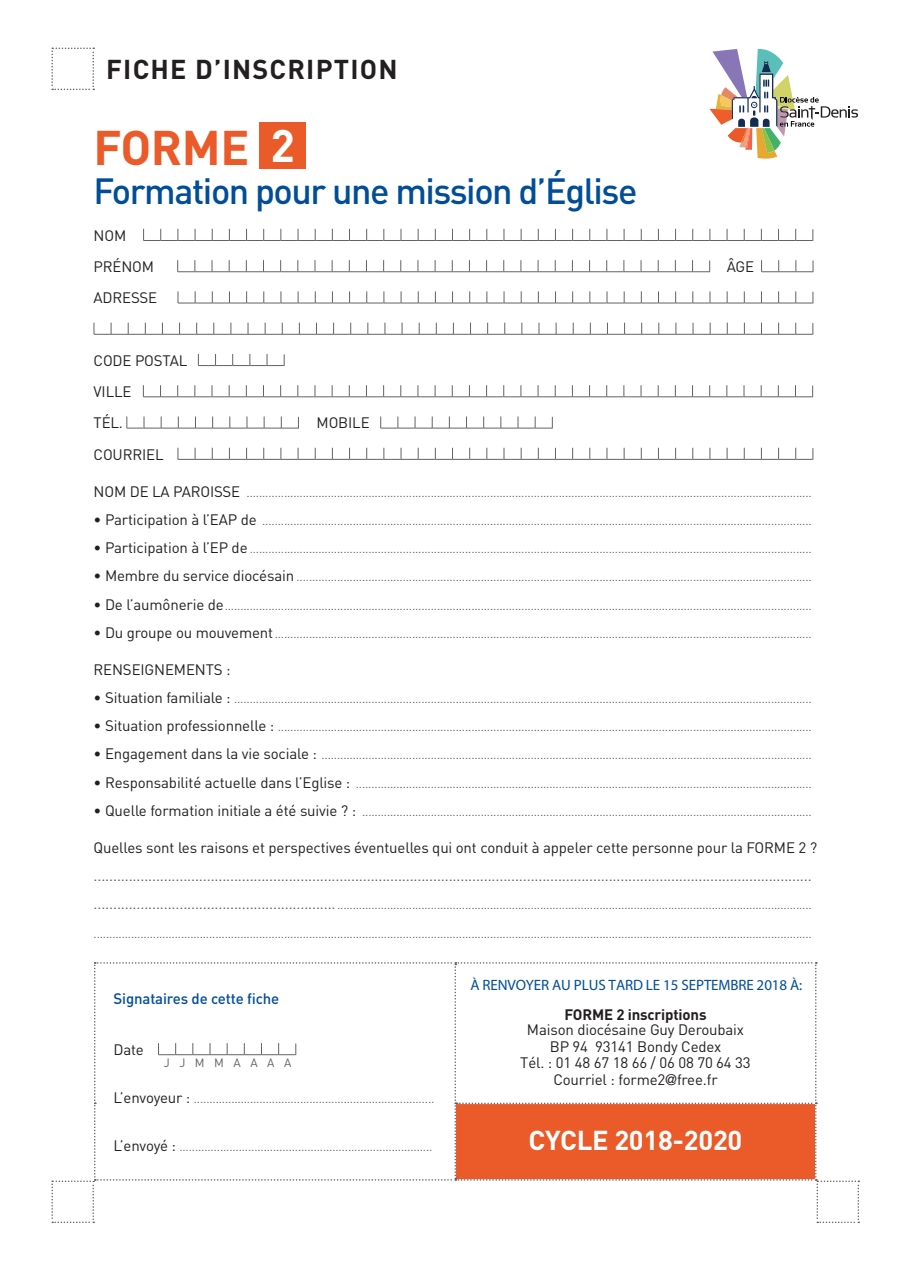
<style>
.page{position:relative;width:902px;height:1272px;background:#fff}
.page>*{position:absolute;margin:0;border:0;box-sizing:border-box;transform-origin:0 0}
.t1{font:700 48px "DIN";letter-spacing:-.01em;color:#eb5a29}
.t2{font:700 45px "DIN";color:#fff}
.t3{font:500 36px "DIN";letter-spacing:-.04em;color:#014d97}
.t4{font:700 27px "DIN";letter-spacing:.045em;color:#231f20}
.t5{font:700 27px "DIN";letter-spacing:-.01em;color:#fff}
.t6{font:15px/15px "DIN";letter-spacing:-.01em;color:#231f20;text-align:center}
.t7{font:15px "DIN";color:#636366}
.t8{font:15px "Myriad Pro";letter-spacing:-.01em;color:#014d97}
.t9{font:500 15px "DIN";letter-spacing:-.01em;color:#014d97}
.t10{font:12px "DIN";letter-spacing:.795em;color:#636366}
.s1{font-size:15px;color:#231f20}
.s2{font-size:15px}
.s3{font-weight:700}
.s4{font-family:"Helvetica Neue"}
</style>
<div class="page">
<svg style="left:51px;top:48px;width:43px;height:42px"></svg>
<svg style="left:51px;top:962px;width:808px;height:260px"></svg>
<svg style="left:709px;top:48px;width:148px;height:111px"></svg>
<svg style="left:143px;top:229px;width:670px;height:12px"></svg>
<svg style="left:177px;top:260px;width:533px;height:12px"></svg>
<svg style="left:761px;top:260px;width:52px;height:12px"></svg>
<svg style="left:177px;top:291px;width:636px;height:12px"></svg>
<svg style="left:94px;top:323px;width:719px;height:12px"></svg>
<svg style="left:198px;top:354px;width:87px;height:12px"></svg>
<svg style="left:143px;top:385px;width:670px;height:12px"></svg>
<svg style="left:126px;top:416px;width:173px;height:13px"></svg>
<svg style="left:380px;top:416px;width:173px;height:13px"></svg>
<svg style="left:177px;top:448px;width:636px;height:12px"></svg>
<div style="left:259px;top:123px;width:47px;height:46px;background:#eb5a29"></div>
<p class="t4" style="left:106px;top:52px;width:293px">FICHE D’INSCRIPTION</p>
<p class="t1" style="left:94px;top:116px;width:157px">FORME</p>
<p class="t2" style="left:270px;top:116px;width:26px">2</p>
<p class="t3" style="left:94px;top:168px;width:545px">Formation pour une mission d’Église</p>
<p class="t6" style="left:94px;top:228px;width:34px">NOM</p>
<p class="t6" style="left:94px;top:259px;width:62px">PRÉNOM</p>
<p class="t6" style="left:726px;top:259px;width:29px">ÂGE</p>
<p class="t6" style="left:94px;top:290px;width:65px">ADRESSE</p>
<p class="t6" style="left:94px;top:353px;width:95px">CODE POSTAL</p>
<p class="t6" style="left:94px;top:384px;width:40px">VILLE</p>
<p class="t6" style="left:94px;top:415px;width:31px">TÉL.</p>
<p class="t6" style="left:316px;top:415px;width:55px">MOBILE</p>
<p class="t6" style="left:94px;top:446px;width:72px">COURRIEL</p>
<p class="t10" style="left:94px;top:484px;width:719px"><span class="s1">NOM DE LA PAROISSE</span> .....................................................................................................................................................................................</p>
<p class="t10" style="left:94px;top:513px;width:719px"><span class="s1">• Participation à l’EAP de</span> ................................................................................................................................................................................</p>
<p class="t10" style="left:94px;top:541px;width:719px"><span class="s1">• Participation à l’EP de</span> ....................................................................................................................................................................................</p>
<p class="t10" style="left:94px;top:569px;width:719px"><span class="s1">• Membre du service diocésain</span> .....................................................................................................................................................................</p>
<p class="t10" style="left:94px;top:597px;width:719px"><span class="s1">• De l’aumônerie de</span>............................................................................................................................................................................................</p>
<p class="t10" style="left:94px;top:626px;width:719px"><span class="s1">• Du groupe ou mouvement</span>............................................................................................................................................................................</p>
<p class="t6" style="left:94px;top:661px;width:138px">RENSEIGNEMENTS :</p>
<p class="t10" style="left:94px;top:691px;width:719px"><span class="s1">• Situation familiale :</span> .........................................................................................................................................................................................</p>
<p class="t10" style="left:94px;top:719px;width:719px"><span class="s1">• Situation professionnelle :</span> ...........................................................................................................................................................................</p>
<p class="t10" style="left:94px;top:747px;width:719px"><span class="s1">• Engagement dans la vie sociale :</span> .............................................................................................................................................................</p>
<p class="t10" style="left:94px;top:775px;width:719px"><span class="s1">• Responsabilité actuelle dans l’Eglise :</span> ..................................................................................................................................................</p>
<p class="t10" style="left:94px;top:804px;width:719px"><span class="s1">• Quelle formation initiale a été suivie ? :</span> ................................................................................................................................................</p>
<p class="t6" style="left:94px;top:839px;width:725px">Quelles sont les raisons et perspectives éventuelles qui ont conduit à appeler cette personne pour la FORME 2 ?</p>
<p class="t7" style="left:94px;top:866px;width:719px">........................................................................................................................................................................................</p>
<p class="t10" style="left:94px;top:897px;width:719px"><span class="s2">..............................................................</span>........................................................................................................................................................</p>
<p class="t10" style="left:94px;top:925px;width:719px">......................................................................................................................................................................................................................................</p>
<p class="t9" style="left:114px;top:989px;width:167px">Signataires de cette fiche</p>
<p class="t6" style="left:114px;top:1041px;width:32px">Date</p>
<p class="t10" style="left:114px;top:1091px;width:322px"><span class="s1">L’envoyeur :</span> .............................................................................</p>
<p class="t10" style="left:114px;top:1139px;width:320px"><span class="s1">L’envoyé :</span> .................................................................................</p>
<p class="t10" style="left:164px;top:1055px;width:129px">JJMMAAAA</p>
<p class="t8" style="left:470px;top:975px;width:333px">À RENVOYER AU PLUS TARD LE 15 SEPTEMBRE 2018 À:</p>
<p class="t6" style="left:527px;top:1007px;width:219px"><span class="s3">FORME 2 inscriptions<br></span>Maison diocésaine Guy Deroubaix</p>
<p class="t6" style="left:549px;top:1038px;width:173px">BP 94 93141 Bondy Cedex</p>
<p class="t6" style="left:520px;top:1054px;width:232px;line-height:16.5px">Tél. : 01 48 67 18 66 / 06 08 70 64 33<br>Courriel : forme2<span class="s4">@</span>free.fr</p>
<p class="t5" style="left:528px;top:1122px;width:215px">CYCLE 2018-2020</p>
</div>
